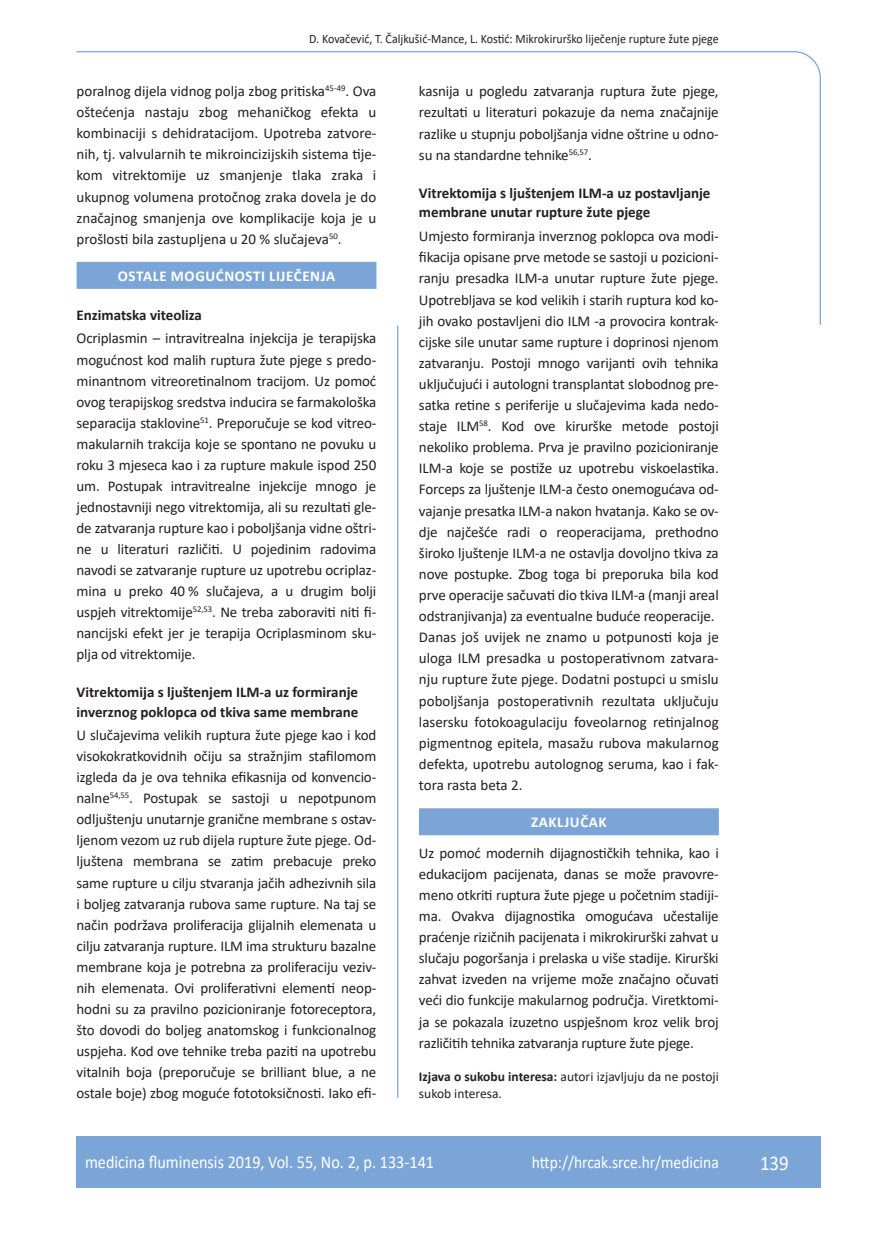
<style>
.page{position:relative;width:872px;height:1234px;background:#fff}
.page>*{position:absolute;margin:0;border:0;box-sizing:border-box;transform-origin:0 0}
.t1{font:21px "Calibri";color:#fff;scale:.9 1}
.t2{font:18px "Calibri";color:#fff;scale:.9 1}
.t3{font:17.25px "Calibri";color:#fff;scale:.9 1}
.osnovni_tekst{font:15px/21px "Calibri";letter-spacing:-.01em;color:#231f20;text-align:justify}
.podnaslov{font:700 15px/19.5px "Calibri";color:#231f20}
.naslov_ruler{font:700 15px "Calibri";letter-spacing:.04em;color:#fff}
.izjava{font:13.5px/16.6px "Calibri";color:#231f20}
.glava{font:12.75px "Calibri";color:#231f20;scale:.94 1}
.s1{font-weight:700}
</style>
<div class="page">
<svg style="left:76px;top:51px;width:745px;height:275px"></svg>
<hr style="left:397px;top:325px;width:1px;height:772px;background:#7ca5d7">
<div style="left:77px;top:1135px;width:744px;height:51px;background:#7ca5d7"></div>
<div style="left:77px;top:262px;width:299px;height:27px;background:#7ca5d7"></div>
<div style="left:419px;top:808px;width:300px;height:27px;background:#7ca5d7"></div>
<p class="glava" style="left:309px;top:29px;width:437px">D. Kovačević, T. Čaljkušić-Mance, L. Kostić: Mikrokirurško liječenje rupture žute pjege</p>
<p class="osnovni_tekst" style="left:77px;top:80px;width:301px">poralnog dijela vidnog polja zbog pritiska<sup>45-49</sup>. Ova oštećenja nastaju zbog mehaničkog efekta u kombinaciji s dehidratacijom. Upotreba zatvore&shy;nih, tj. valvularnih te mikroincizijskih sistema tije&shy;kom vitrektomije uz smanjenje tlaka zraka i ukupnog volumena protočnog zraka dovela je do značajnog smanjenja ove komplikacije koja je u prošlosti bila zastupljena u 20 % slučajeva<sup>50</sup>.</p>
<p class="naslov_ruler" style="left:118px;top:265px;width:219px">OSTALE MOGUĆNOSTI LIJEČENJA</p>
<p class="podnaslov" style="left:77px;top:305px;width:127px">Enzimatska viteoliza</p>
<p class="osnovni_tekst" style="left:77px;top:327px;width:301px">Ocriplasmin – intravitrealna injekcija je terapijska mogućnost kod malih ruptura žute pjege s predo&shy;minantnom vitreoretinalnom tracijom. Uz pomoć ovog terapijskog sredstva inducira se farmakološka separacija staklovine<sup>51</sup>. Preporučuje se kod vitreo&shy;makularnih trakcija koje se spontano ne povuku u roku 3 mjeseca kao i za rupture makule ispod 250 um. Postupak intravitrealne injekcije mnogo je jednostavniji nego vitrektomija, ali su rezultati gle&shy;de zatvaranja rupture kao i poboljšanja vidne oštri&shy;ne u literaturi različiti. U pojedinim radovima navodi se zatvaranje rupture uz upotrebu ocriplaz&shy;mina u preko 40 % slučajeva, a u drugim bolji uspjeh vitrektomije<sup>52,53</sup>. Ne treba zaboraviti niti fi&shy;nancijski efekt jer je terapija Ocriplasminom sku&shy;plja od vitrektomije.</p>
<p class="podnaslov" style="left:77px;top:682px;width:283px">Vitrektomija s ljuštenjem ILM-a uz formiranje inverznog poklopca od tkiva same membrane</p>
<p class="osnovni_tekst" style="left:77px;top:724px;width:301px">U slučajevima velikih ruptura žute pjege kao i kod visokokratkovidnih očiju sa stražnjim stafilomom izgleda da je ova tehnika efikasnija od konvencio&shy;nalne<sup>54,55</sup>. Postupak se sastoji u nepotpunom odljuštenju unutarnje granične membrane s ostav&shy;ljenom vezom uz rub dijela rupture žute pjege. Od&shy;ljuštena membrana se zatim prebacuje preko same rupture u cilju stvaranja jačih adhezivnih sila i boljeg zatvaranja rubova same rupture. Na taj se način podržava proliferacija glijalnih elemenata u cilju zatvaranja rupture. ILM ima strukturu bazalne membrane koja je potrebna za proliferaciju veziv&shy;nih elemenata. Ovi proliferativni elementi neop&shy;hodni su za pravilno pozicioniranje fotoreceptora, što dovodi do boljeg anatomskog i funkcionalnog uspjeha. Kod ove tehnike treba paziti na upotrebu vitalnih boja (preporučuje se brilliant blue, a ne ostale boje) zbog moguće fototoksičnosti. Iako efi-</p>
<p class="osnovni_tekst" style="left:419px;top:80px;width:301px">kasnija u pogledu zatvaranja ruptura žute pjege, rezultati u literaturi pokazuje da nema značajnije razlike u stupnju poboljšanja vidne oštrine u odno&shy;su na standardne tehnike<sup>56,57</sup>.</p>
<p class="podnaslov" style="left:419px;top:183px;width:293px">Vitrektomija s ljuštenjem ILM-a uz postavljanje membrane unutar rupture žute pjege</p>
<p class="osnovni_tekst" style="left:419px;top:225px;width:301px">Umjesto formiranja inverznog poklopca ova modi&shy;fikacija opisane prve metode se sastoji u pozicioni&shy;ranju presadka ILM-a unutar rupture žute pjege.<br>Upotrebljava se kod velikih i starih ruptura kod ko&shy;jih ovako postavljeni dio ILM -a provocira kontrak&shy;cijske sile unutar same rupture i doprinosi njenom zatvaranju. Postoji mnogo varijanti ovih tehnika uključujući i autologni transplantat slobodnog pre&shy;satka retine s periferije u slučajevima kada nedo&shy;staje ILM<sup>58</sup>. Kod ove kirurške metode postoji nekoliko problema. Prva je pravilno pozicioniranje ILM-a koje se postiže uz upotrebu viskoelastika.<br>Forceps za ljuštenje ILM-a često onemogućava od&shy;vajanje presatka ILM-a nakon hvatanja. Kako se ov&shy;dje najčešće radi o reoperacijama, prethodno široko ljuštenje ILM-a ne ostavlja dovoljno tkiva za nove postupke. Zbog toga bi preporuka bila kod prve operacije sačuvati dio tkiva ILM-a (manji areal odstranjivanja) za eventualne buduće reoperacije.</p>
<p class="osnovni_tekst" style="left:419px;top:626px;width:301px">Danas još uvijek ne znamo u potpunosti koja je uloga ILM presadka u postoperativnom zatvara&shy;nju rupture žute pjege. Dodatni postupci u smislu poboljšanja postoperativnih rezultata uključuju lasersku fotokoagulaciju foveolarnog retinjalnog pigmentnog epitela, masažu rubova makularnog defekta, upotrebu autolognog seruma, kao i fak&shy;tora rasta beta 2.</p>
<p class="naslov_ruler" style="left:531px;top:811px;width:77px">ZAKLJUČAK</p>
<p class="osnovni_tekst" style="left:419px;top:841px;width:301px">Uz pomoć modernih dijagnostičkih tehnika, kao i edukacijom pacijenata, danas se može pravovre&shy;meno otkriti ruptura žute pjege u početnim stadiji&shy;ma. Ovakva dijagnostika omogućava učestalije praćenje rizičnih pacijenata i mikrokirurški zahvat u slučaju pogoršanja i prelaska u više stadije. Kirurški zahvat izveden na vrijeme može značajno očuvati veći dio funkcije makularnog područja. Viretktomi&shy;ja se pokazala izuzetno uspješnom kroz velik broj različitih tehnika zatvaranja rupture žute pjege.</p>
<p class="izjava" style="left:419px;top:1067px;width:301px"><span class="s1">Izjava o sukobu interesa:</span> autori izjavljuju da ne postoji sukob interesa.</p>
<p class="t2" style="left:85px;top:1149px;width:389px">medicina fluminensis 2019, Vol. 55, No. 2, p. 133-141</p>
<p class="t3" style="left:532px;top:1150px;width:209px">http://hrcak.srce.hr/medicina</p>
<p class="t1" style="left:760px;top:1147px;width:33px">139</p>
</div>
